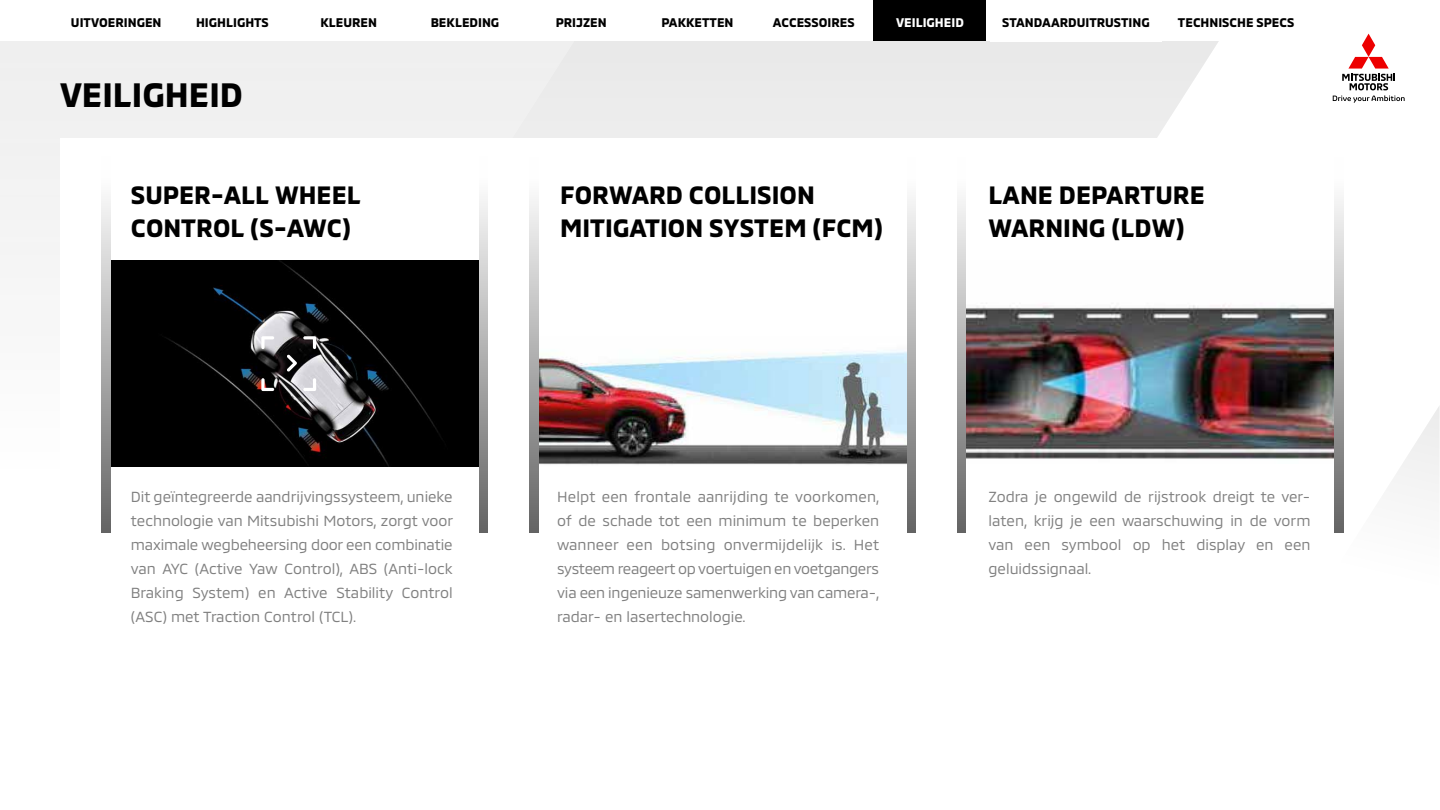
<style>
.page{position:relative;width:1440px;height:810px;background:#fff}
.page>*{position:absolute;margin:0;border:0;box-sizing:border-box;transform-origin:0 0}
.t1{font:700 34.42px "MMCOFFICE";color:#000}
.t2{font:700 25.5px/33px "MMCOFFICE";color:#000}
.t3{font:15px/24px "MMC";color:#808080;text-align:justify}
.t4{font:700 12.75px "MMCOFFICE";color:#000}
.t5{font:700 12.75px "MMCOFFICE";color:#fff}
</style>
<div class="page">
<div style="left:601px;top:40px;width:618px;height:98px;background:#ebebeb"></div>
<div style="left:0;top:41px;width:601px;height:214px;background:#f0f0f0"></div>
<div style="left:60px;top:139px;width:1309px;height:561px;background:#fff"></div>
<svg style="left:1333px;top:34px;width:72px;height:69px"></svg>
<svg style="left:1392px;top:406px;width:48px;height:87px;fill:#f4f4f4"></svg>
<div style="left:874px;top:0;width:112px;height:40px;background:#000"></div>
<div style="left:990px;top:0;width:172px;height:41px;background:#fff"></div>
<svg style="left:102px;top:199px;width:386px;height:333px;background:#a7a7a7"></svg>
<div style="left:529px;top:157px;width:387px;height:376px;background:linear-gradient(to bottom,#fff,#646464)"></div>
<div style="left:957px;top:157px;width:387px;height:376px;background:linear-gradient(to bottom,#fff,#646464)"></div>
<div style="left:111px;top:150px;width:367px;height:537px;background:#fff"></div>
<div style="left:539px;top:150px;width:367px;height:537px;background:#fff"></div>
<div style="left:967px;top:150px;width:367px;height:537px;background:#fff"></div>
<img style="left:111px;top:260px;width:367px;height:207px">
<img style="left:539px;top:350px;width:367px;height:115px">
<img style="left:967px;top:305px;width:367px;height:154px">
<svg style="left:303px;top:336px;width:13px;height:13px"></svg>
<svg style="left:287px;top:355px;width:10px;height:17px"></svg>
<svg style="left:261px;top:336px;width:13px;height:13px"></svg>
<svg style="left:261px;top:378px;width:13px;height:13px"></svg>
<svg style="left:303px;top:378px;width:13px;height:13px"></svg>
<p class="t4" style="left:71px;top:12px;width:92px">UITVOERINGEN</p>
<p class="t4" style="left:196px;top:12px;width:74px">HIGHLIGHTS</p>
<p class="t4" style="left:320px;top:12px;width:58px">KLEUREN</p>
<p class="t4" style="left:431px;top:12px;width:70px">BEKLEDING</p>
<p class="t4" style="left:556px;top:12px;width:52px">PRIJZEN</p>
<p class="t4" style="left:661px;top:12px;width:74px">PAKKETTEN</p>
<p class="t4" style="left:773px;top:12px;width:83px">ACCESSOIRES</p>
<p class="t5" style="left:896px;top:12px;width:69px">VEILIGHEID</p>
<p class="t4" style="left:1002px;top:12px;width:149px">STANDAARDUITRUSTING</p>
<p class="t4" style="left:1178px;top:12px;width:118px">TECHNISCHE SPECS</p>
<h1 class="t1" style="left:60px;top:68px;width:184px">VEILIGHEID</h1>
<h2 class="t2" style="left:131px;top:176px;width:231px">SUPER-ALL WHEEL<br>CONTROL (S-AWC)</h2>
<h2 class="t2" style="left:560px;top:176px;width:325px">FORWARD COLLISION<br>MITIGATION SYSTEM (FCM)</h2>
<h2 class="t2" style="left:989px;top:176px;width:218px">LANE DEPARTURE<br>WARNING (LDW)</h2>
<p class="t3" style="left:131px;top:483px;width:324px">Dit geïntegreerde aandrijvingssysteem, unieke technologie van Mitsubishi Motors, zorgt voor maximale wegbeheersing door een combinatie van AYC (Active Yaw Control), ABS (Anti-lock Braking System) en Active Stability Control (ASC) met Traction Control (TCL).</p>
<p class="t3" style="left:557px;top:483px;width:324px">Helpt een frontale aanrijding te voorkomen, of de schade tot een minimum te beperken wanneer een botsing onvermijdelijk is. Het systeem reageert op voertuigen en voetgangers via een ingenieuze samenwerking van camera-, radar- en lasertechnologie.</p>
<p class="t3" style="left:989px;top:483px;width:323px">Zodra je ongewild de rijstrook dreigt te ver&shy;laten, krijg je een waarschuwing in de vorm van een symbool op het display en een geluidssignaal.</p>
</div>
